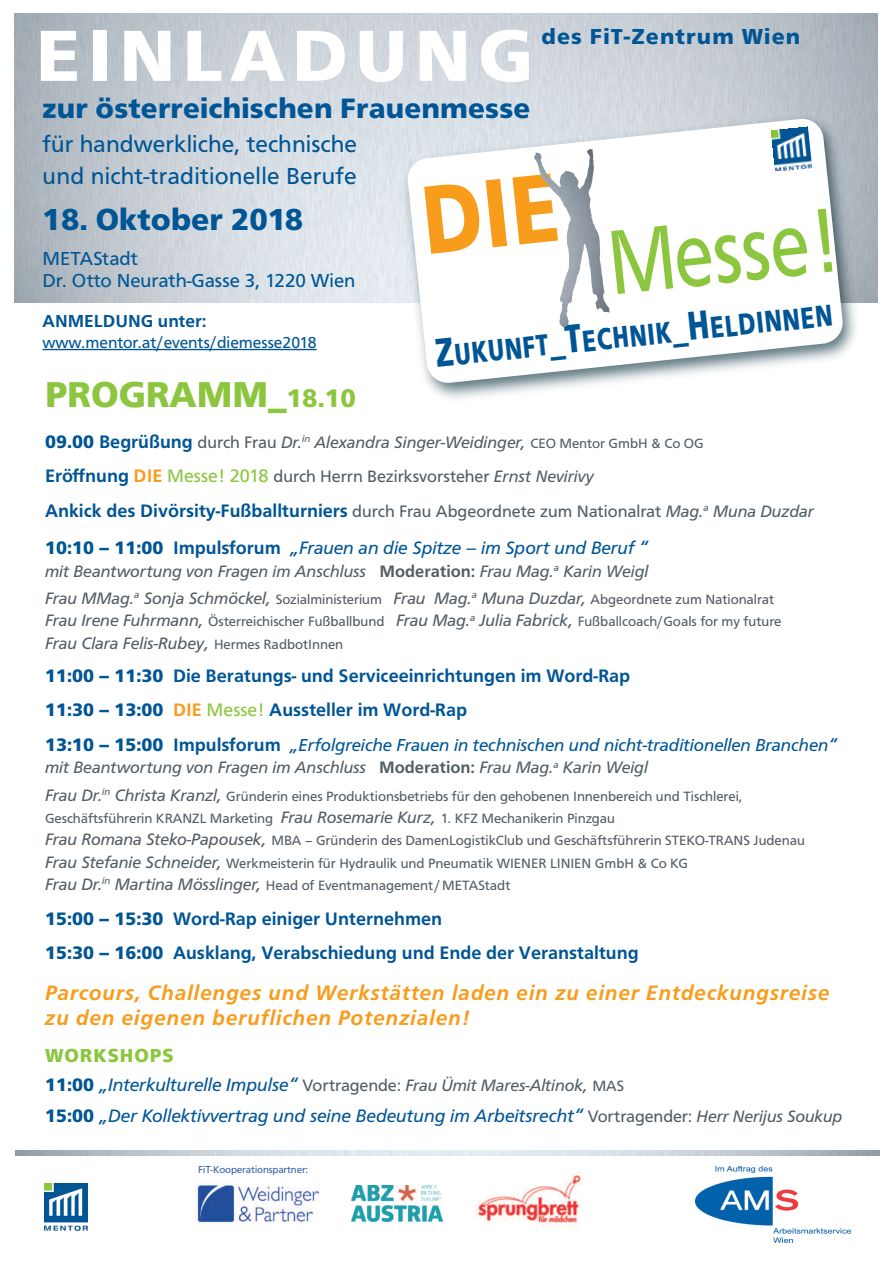
<style>
.page{position:relative;width:893px;height:1263px;background:#fff}
.page>*{position:absolute;margin:0;border:0;box-sizing:border-box;transform-origin:0 0}
.t1{font:94.8px "Front Page CE";color:#8bc63e;scale:.8 1}
.t2{font:75px "Front Page CE Heavy";letter-spacing:.1em;color:#fff}
.t3{font:37.2px "Front Page CE Heavy";color:#8bc63e}
.t4{font:31.5px "Front Page CE Heavy";color:#005595}
.t5{font:31.35px "Front Page CE Heavy";color:#005595;scale:.74 1}
.t6{font:29.1px "Front Page CE Heavy";letter-spacing:.005em;color:#005595}
.t7{font:24px/31.5px "Front Page CE";letter-spacing:.005em;color:#005595}
.t8{font:22.5px "Front Page CE Heavy";letter-spacing:.05em;color:#005595}
.t9{font:italic 21.75px/25.3px "Front Page CE Medium";letter-spacing:.035em;color:#f89c1c}
.t10{font:19.5px/22.5px "Front Page CE";color:#005595}
.t11{font:19.5px "Front Page CE Heavy";letter-spacing:.05em;color:#8bc63e}
.t12{font:18.75px/34.7px "Front Page CE Medium";color:#005595}
.t13{font:18.75px/30.9px "Front Page CE Italic";color:#005595}
.t14{font:18.6px "Front Page CE Italic";color:#005595}
.t15{font:18px "Front Page CE Italic";color:#005595}
.t16{font:18px "Front Page CE Medium";color:#005595}
.t17{font:17.1px/27.5px "Front Page CE Italic";letter-spacing:-.005em;color:#535d64}
.t18{font:17.1px "Front Page CE";letter-spacing:-.005em;color:#535d64}
.t19{font:16.5px "Front Page CE";letter-spacing:-.005em;color:#005595}
.t20{font:13.95px/22.4px "Front Page CE";color:#535d64}
.t21{font:9.9px "Frutiger";letter-spacing:-.02em;color:#375eab}
.s1{font-size:41.7px}
.s2{font-family:"Front Page CE";font-size:41.7px}
.s3{font-size:26.4px}
.s4{font-family:"Front Page CE Heavy";font-size:18.75px;color:#005595}
.s5{font-family:"Front Page CE Medium";font-size:18.75px;color:#005595}
.s6{font-family:"Front Page CE"}
.s7{font-family:"Front Page CE";font-size:13.95px}
.s8{font-family:"Front Page CE Medium";font-size:18.75px;color:#f89c1c}
.s9{font-size:18.75px;color:#8bc63e}
.s10{font-family:"Front Page CE Italic"}
.s11{font-family:"Front Page CE";font-size:17.1px;color:#535d64}
.s12{font-family:"Front Page CE Italic";font-size:17.1px;color:#535d64}
.s13{font-family:"Front Page CE Heavy";font-size:18.75px}
.s14{font-family:"Front Page CE Medium";font-size:18.75px}
.s15{font-family:"Front Page CE Medium"}
.s16{font-family:"Front Page CE Italic";font-size:17.1px}
.s17{font-family:"Front Page CE Heavy"}
.s18{color:#f89c1c}
.s19{font-family:"Front Page CE";color:#8bc63e}
.s20{font-size:17.1px;color:#535d64}
.s21{font-family:"Front Page CE";font-size:15.45px;color:#535d64}
</style>
<div class="page">
<img style="left:15px;top:14px;width:862px;height:289px">
<img style="left:393px;top:104px;width:476px;height:295px">
<svg style="left:407px;top:118px;width:437px;height:266px"></svg>
<img style="left:533px;top:149px;width:77px;height:178px">
<img style="left:772px;top:126px;width:40px;height:45px">
<hr style="left:43px;top:349px;width:274px;height:1px;background:#005595">
<svg style="left:44px;top:1183px;width:44px;height:48px"></svg>
<img style="left:45px;top:1184px;width:42px;height:46px">
<img style="left:474px;top:1173px;width:110px;height:55px">
<img style="left:195px;top:1183px;width:125px;height:40px">
<img style="left:352px;top:1185px;width:90px;height:37px">
<img style="left:696px;top:1166px;width:154px;height:76px">
<img style="left:15px;top:1150px;width:864px;height:5px">
<svg style="left:424px;top:174px;width:134px;height:80px"></svg>
<h3 class="t8" style="left:541px;top:24px;width:260px">des FiT-Zentrum Wien</h3>
<h2 class="t2" style="left:36px;top:12px;width:498px">EINLADUNG</h2>
<h3 class="t6" style="left:43px;top:91px;width:489px">zur österreichischen Frauenmesse</h3>
<h3 class="t7" style="left:43px;top:128px;width:316px">für handwerkliche, technische und nicht-traditionelle Berufe</h3>
<h3 class="t4" style="left:43px;top:202px;width:262px">18. Oktober 2018</h3>
<h3 class="t10" style="left:43px;top:247px;width:314px">METAStadt<br>Dr. Otto Neurath-Gasse 3, 1220 Wien</h3>
<p class="t16" style="left:43px;top:311px;width:166px">ANMELDUNG unter:</p>
<p class="t19" style="left:43px;top:333px;width:276px">www.mentor.at/events/diemesse2018</p>
<h1 class="t1" style="left:602px;top:209px;width:291px;rotate:-6deg">Messe!</h1>
<h3 class="t5" style="left:434px;top:339px;width:540px;rotate:-6deg"><span class="s1">Z</span>UKUNFT<span class="s2">_</span><span class="s1">T</span>ECHNIK<span class="s2">_</span><span class="s1">H</span>ELDINNEN</h3>
<h3 class="t3" style="left:45px;top:373px;width:312px">PROGRAMM_<span class="s3">18.10</span></h3>
<p class="t17" style="left:45px;top:428px;width:660px"><span class="s4">09.00</span> <span class="s5">Begrüßung</span> <span class="s6">durch Frau</span> Dr.<sup>in</sup> Alexandra Singer-Weidinger, <span class="s7">CEO Mentor GmbH &amp; Co OG</span></p>
<p class="t18" style="left:45px;top:467px;width:550px"><span class="s5">Eröffnung</span> <span class="s8">DIE</span> <span class="s9">Messe! 2018</span> durch Herrn Bezirksvorsteher <span class="s10">Ernst Nevirivy</span></p>
<h3 class="t12" style="left:45px;top:493px;width:770px">Ankick des Divörsity-Fußballturniers <span class="s11">durch Frau Abgeordnete zum Nationalrat</span> <span class="s12">Mag.</span><sup>a</sup> <span class="s12">Muna Duzdar</span></h3>
<h3 class="t14" style="left:45px;top:537px;width:605px"><span class="s13">10:10 – 11:00</span> <span class="s14">Impulsforum</span> „Frauen an die Spitze – im Sport und Beruf “</h3>
<p class="t17" style="left:45px;top:557px;width:731px">mit Beantwortung von Fragen im Anschluss <span class="s15">Moderation:</span> Frau Mag.<sup>a</sup> Karin Weigl<br>Frau MMag.<sup>a</sup> Sonja Schmöckel, <span class="s7">Sozialministerium</span> Frau Mag.<sup>a</sup> Muna Duzdar, <span class="s7">Abgeordnete zum Nationalrat</span></p>
<p class="t20" style="left:45px;top:610px;width:738px"><span class="s16">Frau Irene Fuhrmann,</span> Österreichischer Fußballbund <span class="s16">Frau Mag.</span><sup>a</sup> <span class="s16">Julia Fabrick,</span> Fußballcoach/Goals for my future</p>
<p class="t17" style="left:45px;top:629px;width:300px">Frau Clara Felis-Rubey, <span class="s7">Hermes RadbotInnen</span></p>
<h3 class="t12" style="left:45px;top:658px;width:587px"><span class="s17">11:00 – 11:30</span> Die Beratungs- und Serviceeinrichtungen im Word-Rap<br><span class="s17">11:30 – 13:00</span> <span class="s18">DIE</span> <span class="s19">Messe!</span> Aussteller im Word-Rap</h3>
<p class="t15" style="left:45px;top:735px;width:794px"><span class="s13">13:10 – 15:00</span> <span class="s14">Impulsforum</span> „Erfolgreiche Frauen in technischen und nicht-traditionellen Branchen“</p>
<p class="t17" style="left:45px;top:754px;width:604px">mit Beantwortung von Fragen im Anschluss <span class="s15">Moderation:</span> Frau Mag.<sup>a</sup> Karin Weigl</p>
<p class="t20" style="left:45px;top:785px;width:761px"><span class="s16">Frau Dr.</span><sup>in</sup> <span class="s16">Christa Kranzl,</span> Gründerin eines Produktionsbetriebs für den gehobenen Innenbereich und Tischlerei, Geschäftsführerin KRANZL Marketing <span class="s16">Frau Rosemarie Kurz,</span> 1. KFZ Mechanikerin Pinzgau<br><span class="s16">Frau Romana Steko-Papousek,</span> MBA – Gründerin des DamenLogistikClub und Geschäftsführerin STEKO-TRANS Judenau <span class="s16">Frau Stefanie Schneider,</span> Werkmeisterin für Hydraulik und Pneumatik WIENER LINIEN GmbH &amp; Co KG<br><span class="s16">Frau Dr.</span><sup>in</sup> <span class="s16">Martina Mösslinger,</span> Head of Eventmanagement/METAStadt</p>
<h3 class="t12" style="left:45px;top:901px;width:595px"><span class="s17">15:00 – 15:30</span> Word-Rap einiger Unternehmen<br><span class="s17">15:30 – 16:00</span> Ausklang, Verabschiedung und Ende der Veranstaltung</h3>
<h3 class="t9" style="left:45px;top:979px;width:786px">Parcours, Challenges und Werkstätten laden ein zu einer Entdeckungsreise zu den eigenen beruflichen Potenzialen!</h3>
<h3 class="t11" style="left:45px;top:1044px;width:130px">WORKSHOPS</h3>
<h3 class="t13" style="left:45px;top:1069px;width:799px"><span class="s17">11:00</span> „Interkulturelle Impulse“ <span class="s11">Vortragende:</span> <span class="s20">Frau Ümit Mares-Altinok,</span> <span class="s21">MAS<br></span><span class="s17">15:00</span> „Der Kollektivvertrag und seine Bedeutung im Arbeitsrecht“ <span class="s11">Vortragender:</span> <span class="s20">Herr Nerijus Soukup</span></h3>
<p class="t21" style="left:198px;top:1165px;width:112px">FiT-Kooperationspartner:</p>
</div>
